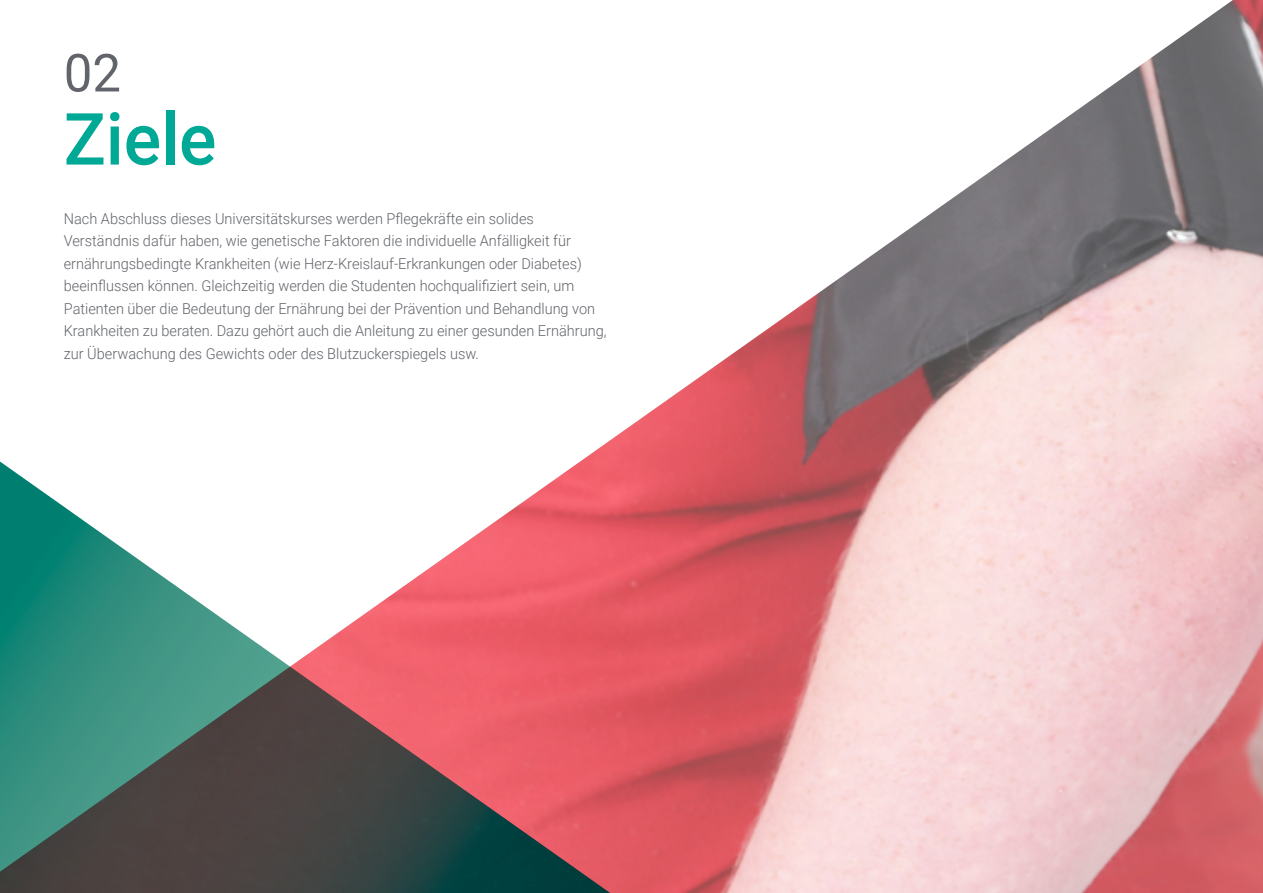
<style>
.page{position:relative;width:1263px;height:893px;background:#fff}
.page>*{position:absolute;margin:0;border:0;box-sizing:border-box;transform-origin:0 0}
.t1{font:500 72px "Roboto";color:#00a996}
.t2{font:52.5px "Roboto";color:#61646a}
.t3{font:300 15px/22.5px "Roboto";color:#61646a}
</style>
<div class="page">
<img style="left:602px;top:0;width:661px;height:893px">
<svg style="left:0;top:446px;width:640px;height:447px"></svg>
<h2 class="t2" style="left:64px;top:36px;width:59px">02</h2>
<h1 class="t1" style="left:64px;top:89px;width:154px">Ziele</h1>
<p class="t3" style="left:64px;top:207px;width:544px">Nach Abschluss dieses Universitätskurses werden Pflegekräfte ein solides Verständnis dafür haben, wie genetische Faktoren die individuelle Anfälligkeit für ernährungsbedingte Krankheiten (wie Herz-Kreislauf-Erkrankungen oder Diabetes) beeinflussen können. Gleichzeitig werden die Studenten hochqualifiziert sein, um Patienten über die Bedeutung der Ernährung bei der Prävention und Behandlung von Krankheiten zu beraten. Dazu gehört auch die Anleitung zu einer gesunden Ernährung, zur Überwachung des Gewichts oder des Blutzuckerspiegels usw.</p>
</div>
